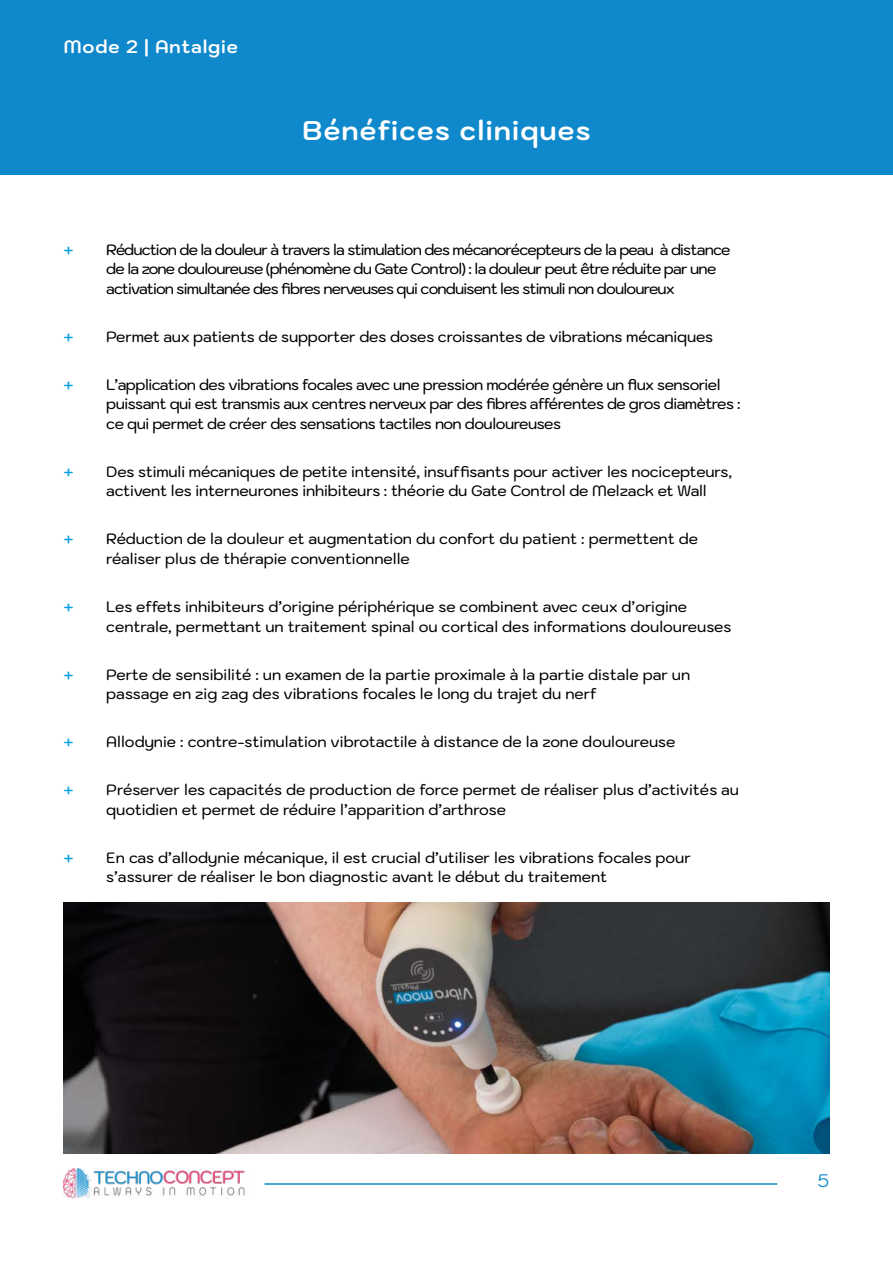
<style>
.page{position:relative;width:893px;height:1263px;background:#fff}
.page>*{position:absolute;margin:0;border:0;box-sizing:border-box;transform-origin:0 0}
.t1{font:700 27px "Kodchasan";letter-spacing:.05em;color:#fff}
.t2{font:18.15px "Kodchasan";color:#0e8acb}
.t3{font:700 18px "Kodchasan";letter-spacing:.05em;color:#fff}
.t4{font:500 18px "Kodchasan";color:#009fe3}
.t5{font:500 15px/19.5px "Kodchasan";letter-spacing:-.01em;color:#000}
.t6{font:500 15px/19.5px "Kodchasan";letter-spacing:-.05em;color:#000}
.t7{font:500 15px/19.5px "Kodchasan";letter-spacing:-.03em;color:#000}
</style>
<div class="page">
<img style="left:64px;top:1169px;width:181px;height:30px">
<hr style="left:264px;top:1183px;width:513px;height:2px;background:#0f89cb">
<div style="left:0;top:0;width:893px;height:174px;background:#0f89cb"></div>
<img style="left:64px;top:903px;width:765px;height:250px">
<p class="t3" style="left:64px;top:36px;width:176px">Mode 2 | Antalgie</p>
<h1 class="t1" style="left:303px;top:114px;width:289px">Bénéfices cliniques</h1>
<p class="t4" style="left:64px;top:238px;width:11px">+</p>
<p class="t6" style="left:106px;top:240px;width:626px">Réduction de la douleur à travers la stimulation des mécanorécepteurs de la peau à distance de la zone douloureuse (phénomène du Gate Control) : la douleur peut être réduite par une activation simultanée des fibres nerveuses qui conduisent les stimuli non douloureux</p>
<p class="t4" style="left:64px;top:325px;width:11px">+</p>
<p class="t5" style="left:106px;top:327px;width:608px">Permet aux patients de supporter des doses croissantes de vibrations mécaniques</p>
<p class="t4" style="left:64px;top:373px;width:11px">+</p>
<p class="t7" style="left:106px;top:375px;width:636px">L’application des vibrations focales avec une pression modérée génère un flux sensoriel puissant qui est transmis aux centres nerveux par des fibres afférentes de gros diamètres : ce qui permet de créer des sensations tactiles non douloureuses</p>
<p class="t4" style="left:64px;top:460px;width:11px">+</p>
<p class="t5" style="left:106px;top:462px;width:627px">Des stimuli mécaniques de petite intensité, insuffisants pour activer les nocicepteurs, activent les interneurones inhibiteurs : théorie du Gate Control de Melzack et Wall</p>
<p class="t4" style="left:64px;top:528px;width:11px">+</p>
<p class="t5" style="left:106px;top:529px;width:593px">Réduction de la douleur et augmentation du confort du patient : permettent de réaliser plus de thérapie conventionnelle</p>
<p class="t4" style="left:64px;top:595px;width:11px">+</p>
<p class="t5" style="left:106px;top:597px;width:627px">Les effets inhibiteurs d’origine périphérique se combinent avec ceux d’origine centrale, permettant un traitement spinal ou cortical des informations douloureuses</p>
<p class="t4" style="left:64px;top:663px;width:11px">+</p>
<p class="t5" style="left:106px;top:665px;width:585px">Perte de sensibilité : un examen de la partie proximale à la partie distale par un passage en zig zag des vibrations focales le long du trajet du nerf</p>
<p class="t4" style="left:64px;top:730px;width:11px">+</p>
<p class="t5" style="left:106px;top:732px;width:571px">Allodynie : contre-stimulation vibrotactile à distance de la zone douloureuse</p>
<p class="t4" style="left:64px;top:778px;width:11px">+</p>
<p class="t5" style="left:106px;top:780px;width:634px">Préserver les capacités de production de force permet de réaliser plus d’activités au quotidien et permet de réduire l’apparition d’arthrose</p>
<p class="t4" style="left:64px;top:846px;width:11px">+</p>
<p class="t5" style="left:106px;top:848px;width:586px">En cas d’allodynie mécanique, il est crucial d’utiliser les vibrations focales pour s’assurer de réaliser le bon diagnostic avant le début du traitement</p>
<p class="t2" style="left:817px;top:1170px;width:13px">5</p>
</div>
